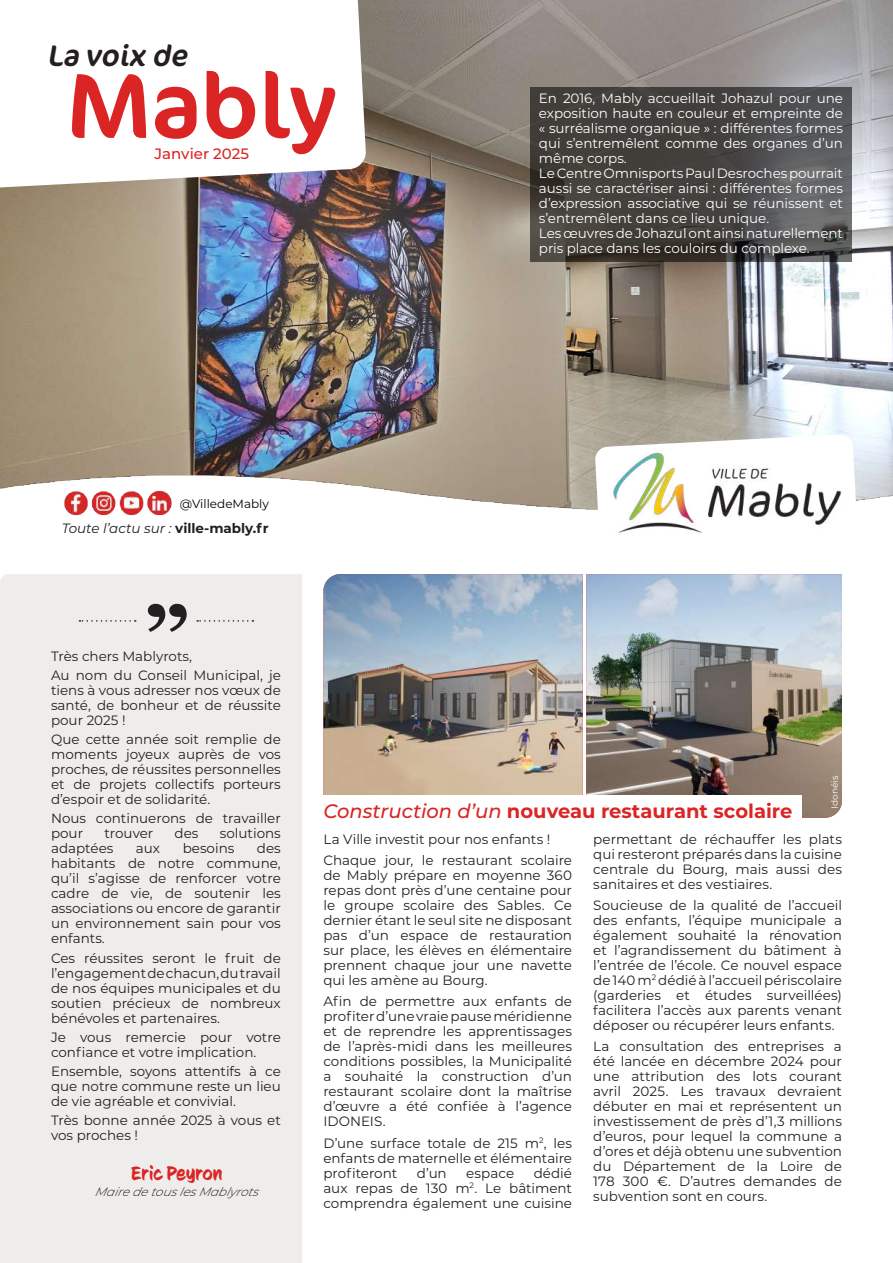
<style>
.page{position:relative;width:893px;height:1263px;background:#fff}
.page>*{position:absolute;margin:0;border:0;box-sizing:border-box;transform-origin:0 0}
.t1{font:93px "Cocon Pro";color:#db2525}
.t2{font:italic 30px "Cocon Pro";color:#231f20}
.t3{font:700 19.5px "Montserrat";color:#db2525}
.t4{font:19.5px "CC Sign Language";color:#db2525}
.t5{font:500 15px "Montserrat";color:#db2525}
.t6{font:13.5px/15px "Montserrat";color:#231f20;text-align:justify}
.t7{font:13.5px/15px "Montserrat";letter-spacing:-.005em;color:#fff}
.t8{font:italic 13.5px "Montserrat";color:#231f20}
.t9{font:italic 300 12px "Montserrat";color:#231f20}
.t10{font:12px "Montserrat";color:#000}
.t11{font:9px "Montserrat";letter-spacing:.015em;color:#fff}
.s1{font-weight:700;font-style:normal}
.s2{font-weight:500;font-style:italic}
</style>
<div class="page">
<img style="left:0;top:0;width:893px;height:459px">
<svg style="left:530px;top:87px;width:321px;height:175px;background:#484644"></svg>
<img style="left:0;top:459px;width:893px;height:57px">
<svg style="left:595px;top:434px;width:262px;height:82px"></svg>
<img style="left:605px;top:450px;width:244px;height:84px">
<div style="left:0;top:574px;width:302px;height:689px;background:#efedec"></div>
<svg style="left:148px;top:604px;width:39px;height:28px"></svg>
<svg style="left:79px;top:620px;width:57px;height:2px"></svg>
<svg style="left:197px;top:620px;width:56px;height:2px"></svg>
<svg style="left:0;top:0;width:366px;height:192px"></svg>
<img style="left:63px;top:490px;width:110px;height:25px">
<img style="left:586px;top:574px;width:256px;height:244px">
<img style="left:323px;top:574px;width:260px;height:221px">
<div style="left:309px;top:795px;width:493px;height:30px;background:#fff"></div>
<h2 class="t2" style="left:47px;top:36px;width:149px">La voix de</h2>
<h1 class="t1" style="left:67px;top:44px;width:271px">Mably</h1>
<p class="t5" style="left:155px;top:143px;width:96px">Janvier 2025</p>
<p class="t10" style="left:180px;top:496px;width:91px">@VilledeMably</p>
<p class="t8" style="left:62px;top:519px;width:208px">Toute l’actu sur : <span class="s1">ville-mably.fr</span></p>
<p class="t7" style="left:539px;top:91px;width:306px">En 2016, Mably accueillait Johazul pour une exposition haute en couleur et empreinte de « surréalisme organique » : différentes formes qui s’entremêlent comme des organes d’un même corps.<br>Le Centre Omnisports Paul Desroches pourrait aussi se caractériser ainsi : différentes formes d’expression associative qui se réunissent et s’entremêlent dans ce lieu unique.<br>Les œuvres de Johazul ont ainsi naturellement pris place dans les couloirs du complexe.</p>
<p class="t6" style="left:51px;top:646px;width:231px;line-height:19.2px">Très chers Mablyrots,<br>Au nom du Conseil Municipal, je</p>
<p class="t6" style="left:51px;top:682px;width:231px">tiens à vous adresser nos vœux de santé, de bonheur et de réussite pour 2025 !</p>
<p class="t6" style="left:51px;top:731px;width:231px">Que cette année soit remplie de moments joyeux auprès de vos proches, de réussites personnelles et de projets collectifs porteurs d’espoir et de solidarité.</p>
<p class="t6" style="left:51px;top:810px;width:231px">Nous continuerons de travailler pour</p>
<p class="t6" style="left:104px;top:825px;width:50px">trouver</p>
<p class="t6" style="left:175px;top:825px;width:25px">des</p>
<p class="t6" style="left:220px;top:825px;width:63px">solutions</p>
<p class="t6" style="left:51px;top:840px;width:64px">adaptées</p>
<p class="t6" style="left:136px;top:840px;width:26px">aux</p>
<p class="t6" style="left:183px;top:840px;width:53px">besoins</p>
<p class="t6" style="left:51px;top:840px;width:231px;text-indent:206px">des habitants de notre commune, qu’il s’agisse de renforcer votre cadre de vie, de soutenir les associations ou encore de garantir un environnement sain pour vos enfants.</p>
<p class="t6" style="left:51px;top:950px;width:231px">Ces réussites seront le fruit de l’engagement de chacun, du travail de nos équipes municipales et du soutien précieux de nombreux bénévoles et partenaires.</p>
<p class="t6" style="left:51px;top:1029px;width:231px">Je vous remercie pour votre confiance et votre implication.</p>
<p class="t6" style="left:51px;top:1063px;width:231px">Ensemble, soyons attentifs à ce que notre commune reste un lieu de vie agréable et convivial.</p>
<p class="t6" style="left:51px;top:1112px;width:231px">Très bonne année 2025 à vous et vos proches !</p>
<h3 class="t4" style="left:131px;top:1162px;width:93px">Eric Peyron</h3>
<p class="t9" style="left:95px;top:1183px;width:169px">MairedetouslesMablyrots</p>
<h3 class="t3" style="left:323px;top:797px;width:470px"><span class="s2">Construction d’un</span> nouveau restaurant scolaire</h3>
<p class="t11" style="left:828px;top:809px;width:35px;rotate:-90deg">Idonéis</p>
<p class="t6" style="left:323px;top:827px;width:250px;line-height:21.5px">La Ville investit pour nos enfants !<br>Chaque jour, le restaurant scolaire</p>
<p class="t6" style="left:323px;top:867px;width:250px">de Mably prépare en moyenne 360 repas dont près d’une centaine pour le groupe scolaire des Sables. Ce dernier étant le seul site ne disposant pas d’un espace de restauration sur place, les élèves en élémentaire prennent chaque jour une navette qui les amène au Bourg.</p>
<p class="t6" style="left:323px;top:993px;width:250px">Afin de permettre aux enfants de profiter d’une vraie pause méridienne et de reprendre les apprentissages de l’après-midi dans les meilleures conditions possibles, la Municipalité a souhaité la construction d’un restaurant scolaire dont la maîtrise d’œuvre a été confiée à l’agence IDONEIS.</p>
<p class="t6" style="left:323px;top:1135px;width:250px">D’une surface totale de 215 m<sup>2</sup>, les enfants de maternelle et élémentaire profiteront</p>
<p class="t6" style="left:417px;top:1165px;width:32px">d’un</p>
<p class="t6" style="left:466px;top:1165px;width:49px">espace</p>
<p class="t6" style="left:323px;top:1165px;width:250px;text-indent:210px">dédié aux repas de 130 m<sup>2</sup>. Le bâtiment comprendra également une cuisine</p>
<p class="t6" style="left:593px;top:831px;width:250px">permettant de réchauffer les plats qui resteront préparés dans la cuisine centrale du Bourg, mais aussi des sanitaires et des vestiaires.</p>
<p class="t6" style="left:593px;top:897px;width:250px">Soucieuse de la qualité de l’accueil des enfants, l’équipe municipale a également souhaité la rénovation et l’agrandissement du bâtiment à l’entrée de l’école. Ce nouvel espace de 140 m<sup>2</sup> dédié à l’accueil périscolaire (garderies et études surveillées) facilitera l’accès aux parents venant déposer ou récupérer leurs enfants.</p>
<p class="t6" style="left:593px;top:1038px;width:250px">La consultation des entreprises a été lancée en décembre 2024 pour une attribution des lots courant avril 2025. Les travaux devraient débuter en mai et représentent un investissement de près d’1,3 millions d’euros, pour lequel la commune a d’ores et déjà obtenu une subvention du Département de la Loire de 178 300 €. D’autres demandes de subvention sont en cours.</p>
</div>
